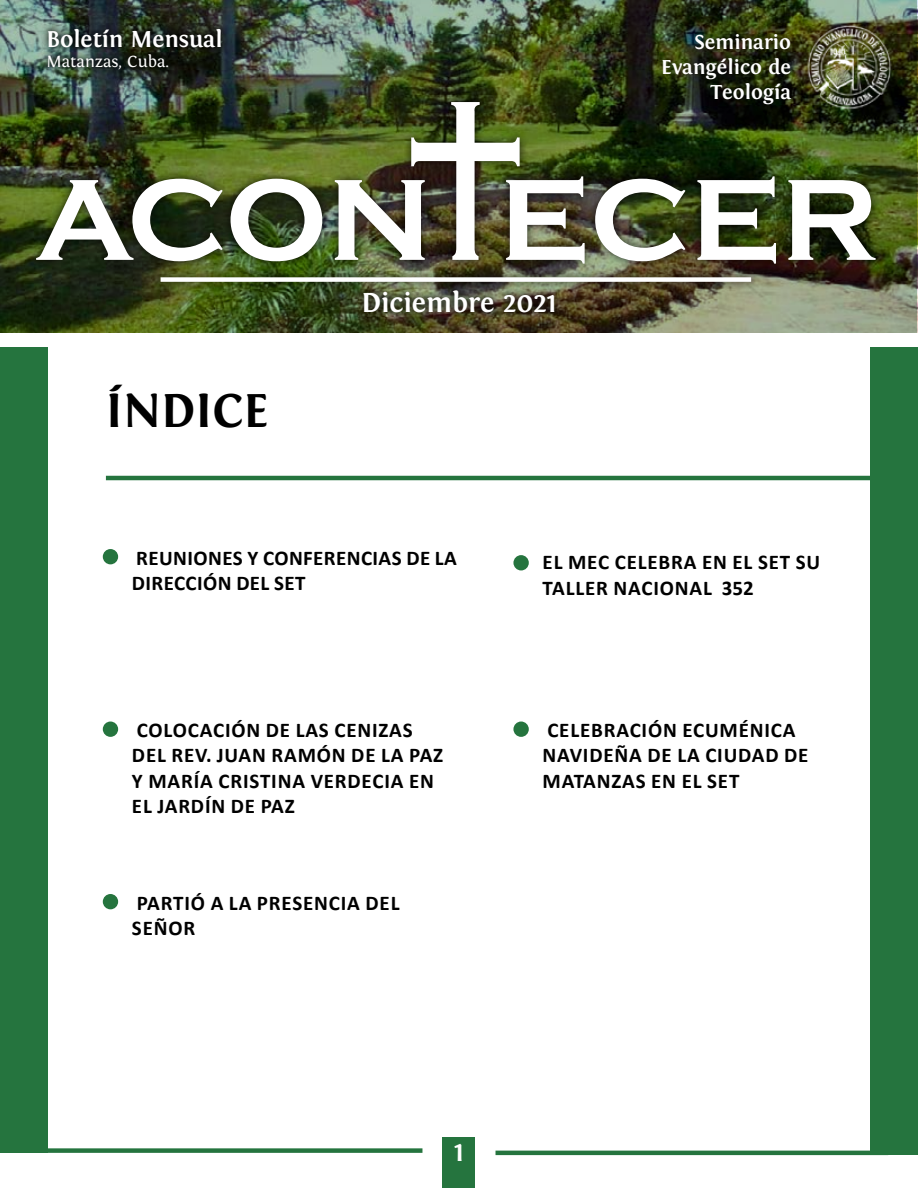
<style>
.page{position:relative;width:918px;height:1188px;background:#fff}
.page>*{position:absolute;margin:0;border:0;box-sizing:border-box;transform-origin:0 0}
.t1{font:700 49.5px "Fontin";color:#000}
.t2{font:700 28.5px "Fontin";color:#fff}
.t3{font:700 23.85px "Fontin";color:#fff}
.t4{font:700 21px/25.2px "Calibri";letter-spacing:.04em;color:#000}
.t5{font:700 21px/25.2px "Calibri";letter-spacing:.02em;color:#000}
.t6{font:700 21px/25.2px "Fontin";color:#fff;text-align:right}
.t7{font:16.95px "Fontin";color:#fff}
</style>
<div class="page">
<div style="left:443px;top:1138px;width:32px;height:50px;background:#25743e"></div>
<hr style="left:496px;top:1151px;width:392px;height:4px;background:#25743e">
<div style="left:30px;top:1148px;width:392px;height:5px;background:#25743e"></div>
<img style="left:1px;top:0;width:916px;height:333px">
<div style="left:0;top:348px;width:48px;height:805px;background:#25743e"></div>
<div style="left:870px;top:348px;width:48px;height:807px;background:#25743e"></div>
<div style="left:28px;top:93px;width:855px;height:178px;background:#000;opacity:.75"></div>
<svg style="left:36px;top:179px;width:187px;height:82px"></svg>
<svg style="left:231px;top:179px;width:91px;height:82px"></svg>
<img style="left:595px;top:179px;width:90px;height:82px">
<svg style="left:697px;top:176px;width:79px;height:88px"></svg>
<svg style="left:788px;top:180px;width:88px;height:80px"></svg>
<img style="left:335px;top:102px;width:250px;height:162px">
<div style="left:654px;top:25px;width:145px;height:89px;background:#000;opacity:.75"></div>
<div style="left:39px;top:21px;width:190px;height:56px;background:#000;opacity:.75"></div>
<div style="left:355px;top:282px;width:207px;height:39px;background:#000;opacity:.75"></div>
<div style="left:152px;top:269px;width:608px;height:21px;background:#000;opacity:.75"></div>
<div style="left:161px;top:277px;width:590px;height:5px;background:#fff"></div>
<img style="left:802px;top:20px;width:96px;height:93px">
<hr style="left:106px;top:476px;width:812px;height:4px;background:#25743e">
<div style="left:103px;top:549px;width:15px;height:15px;background:#25743e;border-radius:50%"></div>
<div style="left:103px;top:894px;width:15px;height:15px;background:#25743e;border-radius:50%"></div>
<div style="left:103px;top:722px;width:15px;height:15px;background:#25743e;border-radius:50%"></div>
<div style="left:513px;top:555px;width:16px;height:15px;background:#25743e;border-radius:50%"></div>
<div style="left:513px;top:722px;width:16px;height:15px;background:#25743e;border-radius:50%"></div>
<p class="t3" style="left:46px;top:25px;width:178px">Boletín Mensual</p>
<p class="t7" style="left:46px;top:52px;width:124px">Matanzas, Cuba.</p>
<h1 class="t1" style="left:106px;top:383px;width:164px">ÍNDICE</h1>
<h2 class="t2" style="left:361px;top:286px;width:197px">Diciembre 2021</h2>
<p class="t6" style="left:661px;top:30px;width:131px">Seminario<br>Evangélico de<br>Teología</p>
<p class="t5" style="left:132px;top:545px;width:327px">REUNIONES Y CONFERENCIAS DE LA<br>DIRECCIÓN DEL SET</p>
<p class="t4" style="left:132px;top:717px;width:313px">COLOCACIÓN DE LAS CENIZAS<br>DEL REV. JUAN RAMÓN DE LA PAZ<br>Y MARÍA CRISTINA VERDECIA EN<br>EL JARDÍN DE PAZ</p>
<p class="t4" style="left:132px;top:890px;width:269px">PARTIÓ A LA PRESENCIA DEL<br>SEÑOR</p>
<p class="t4" style="left:543px;top:550px;width:279px">EL MEC CELEBRA EN EL SET SU<br>TALLER NACIONAL 352</p>
<p class="t4" style="left:543px;top:717px;width:267px">CELEBRACIÓN ECUMÉNICA<br>NAVIDEÑA DE LA CIUDAD DE<br>MATANZAS EN EL SET</p>
<h2 class="t2" style="left:454px;top:1135px;width:11px">1</h2>
</div>
